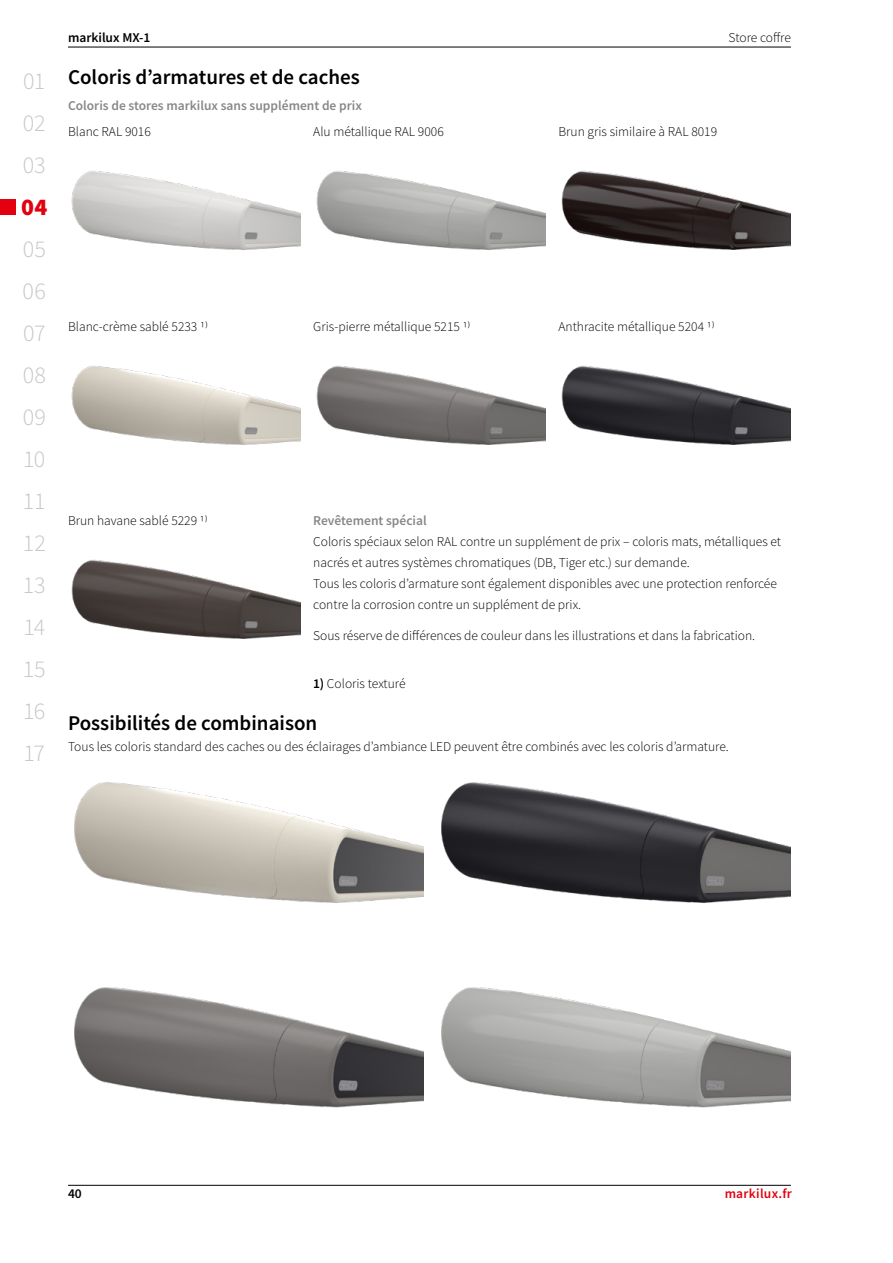
<style>
.page{position:relative;width:893px;height:1263px;background:#fff}
.page>*{position:absolute;margin:0;border:0;box-sizing:border-box;transform-origin:0 0}
.t1{font:300 24px/42px "Source Sans Pro";letter-spacing:-.005em;color:#c5c6c6;text-align:justify}
.t2{font:900 24px "Source Sans Pro";color:#e3000f}
.t3{font:600 21px "Source Sans Pro";color:#000}
.t4{font:300 13.5px/21px "Source Sans Pro";color:#000}
.t5{font:600 13.5px "Source Sans Pro";color:#878786}
.t6{font:600 13.5px "Source Sans Pro";color:#000}
.t7{font:600 13.5px "Source Sans Pro";letter-spacing:.02em;color:#e3000f}
.s1{font-weight:600}
</style>
<div class="page">
<div style="left:0;top:199px;width:16px;height:16px;background:#e3000f"></div>
<hr style="left:68px;top:1185px;width:723px;height:1px;background:#000">
<hr style="left:68px;top:47px;width:723px;height:1px;background:#000">
<img style="left:74px;top:782px;width:349px;height:121px">
<img style="left:441px;top:782px;width:350px;height:121px">
<img style="left:74px;top:987px;width:349px;height:121px">
<img style="left:441px;top:987px;width:350px;height:121px">
<img style="left:71px;top:170px;width:229px;height:80px">
<img style="left:71px;top:365px;width:229px;height:80px">
<img style="left:71px;top:559px;width:229px;height:80px">
<img style="left:316px;top:170px;width:229px;height:80px">
<img style="left:316px;top:365px;width:229px;height:80px">
<img style="left:561px;top:170px;width:230px;height:80px">
<img style="left:561px;top:365px;width:230px;height:80px">
<h1 class="t1" style="left:23px;top:60px;width:24px">01<br>02<br>03</h1>
<h1 class="t2" style="left:21px;top:190px;width:28px">04</h1>
<h1 class="t1" style="left:23px;top:228px;width:25px">05<br>06<br>07<br>08<br>09<br>10<br>11<br>12<br>13<br>14<br>15<br>16<br>17</h1>
<p class="t6" style="left:68px;top:28px;width:84px">markilux MX-1</p>
<p class="t4" style="left:729px;top:27px;width:64px">Store coffre</p>
<h2 class="t3" style="left:68px;top:63px;width:293px">Coloris d’armatures et de caches</h2>
<p class="t5" style="left:68px;top:97px;width:295px">Coloris de stores markilux sans supplément de prix</p>
<p class="t4" style="left:68px;top:121px;width:84px">Blanc RAL 9016</p>
<p class="t4" style="left:313px;top:121px;width:132px">Alu métallique RAL 9006</p>
<p class="t4" style="left:558px;top:121px;width:160px">Brun gris similaire à RAL 8019</p>
<p class="t4" style="left:68px;top:316px;width:141px">Blanc-crème sablé 5233 1)</p>
<p class="t4" style="left:68px;top:510px;width:141px">Brun havane sablé 5229 1)</p>
<p class="t4" style="left:313px;top:316px;width:159px">Gris-pierre métallique 5215 1)</p>
<p class="t4" style="left:558px;top:316px;width:158px">Anthracite métallique 5204 1)</p>
<p class="t5" style="left:313px;top:511px;width:115px">Revêtement spécial</p>
<p class="t4" style="left:313px;top:531px;width:469px">Coloris spéciaux selon RAL contre un supplément de prix – coloris mats, métalliques et nacrés et autres systèmes chromatiques (DB, Tiger etc.) sur demande.<br>Tous les coloris d’armature sont également disponibles avec une protection renforcée contre la corrosion contre un supplément de prix.</p>
<p class="t4" style="left:313px;top:625px;width:443px">Sous réserve de différences de couleur dans les illustrations et dans la fabrication.</p>
<p class="t4" style="left:313px;top:673px;width:94px"><span class="s1">1)</span> Coloris texturé</p>
<h2 class="t3" style="left:68px;top:709px;width:251px">Possibilités de combinaison</h2>
<p class="t4" style="left:68px;top:736px;width:662px">Tous les coloris standard des caches ou des éclairages d’ambiance LED peuvent être combinés avec les coloris d’armature.</p>
<p class="t6" style="left:68px;top:1185px;width:15px">40</p>
<p class="t7" style="left:725px;top:1185px;width:69px">markilux.fr</p>
</div>
